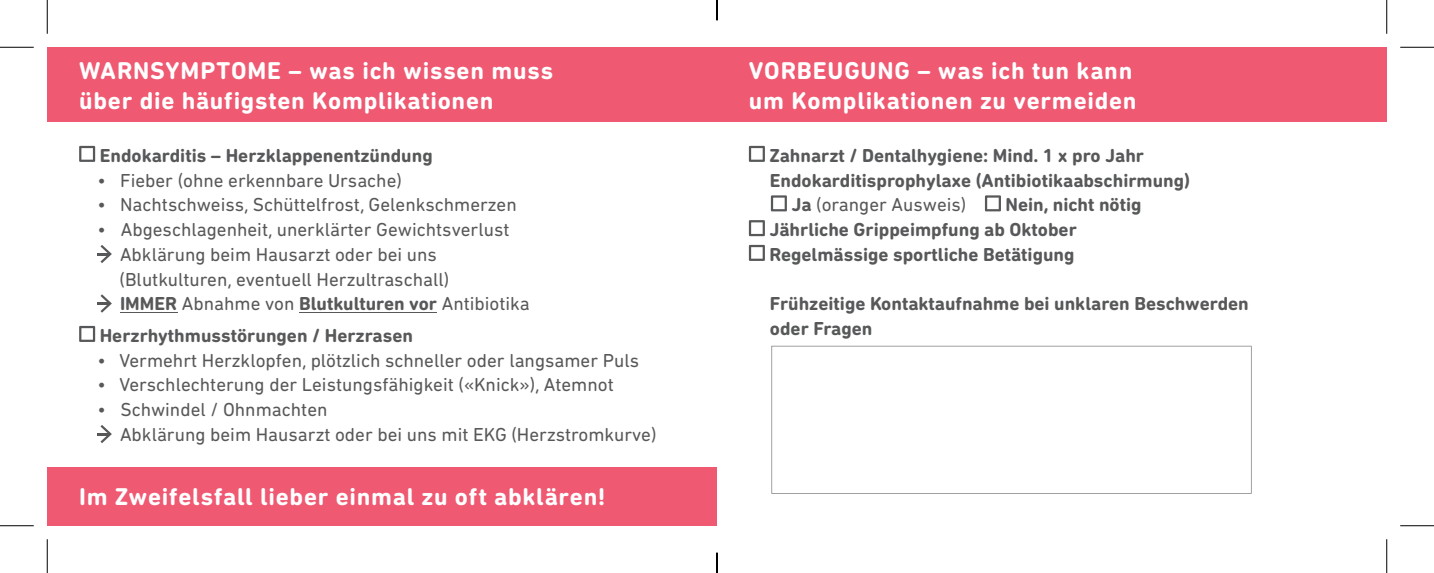
<style>
.page{position:relative;width:1434px;height:573px;background:#fff}
.page>*{position:absolute;margin:0;border:0;box-sizing:border-box;transform-origin:0 0}
.t1{font:700 24.75px/29.2px "DIN Next Rounded LT Pro";letter-spacing:.03em;color:#fff}
.t2{font:19.12px/24.8px "DIN Next Rounded LT Pro";color:#57585a}
.t3{font:700 19.12px/24.8px "DIN Next Rounded LT Pro";color:#57585a}
.s1{font-weight:700}
</style>
<div class="page">
<div style="left:47px;top:47px;width:670px;height:75px;background:#f05972"></div>
<div style="left:717px;top:47px;width:670px;height:75px;background:#f05972"></div>
<div style="left:47px;top:467px;width:670px;height:59px;background:#f05972"></div>
<hr style="left:120px;top:312px;width:57px;height:1px;background:#57585a">
<hr style="left:299px;top:312px;width:138px;height:1px;background:#57585a">
<svg style="left:79px;top:146px;width:16px;height:16px"></svg>
<svg style="left:98px;top:245px;width:14px;height:18px"></svg>
<svg style="left:98px;top:294px;width:14px;height:19px"></svg>
<svg style="left:79px;top:326px;width:16px;height:16px"></svg>
<svg style="left:98px;top:425px;width:14px;height:18px"></svg>
<svg style="left:749px;top:146px;width:16px;height:16px"></svg>
<svg style="left:771px;top:195px;width:16px;height:16px"></svg>
<svg style="left:985px;top:195px;width:16px;height:16px"></svg>
<svg style="left:749px;top:220px;width:16px;height:16px"></svg>
<svg style="left:749px;top:245px;width:16px;height:16px"></svg>
<svg style="left:771px;top:346px;width:480px;height:148px"></svg>
<hr style="left:0;top:47px;width:34px;height:1px;background:#000">
<hr style="left:1400px;top:47px;width:34px;height:1px;background:#000">
<hr style="left:0;top:525px;width:34px;height:1px;background:#000">
<hr style="left:1400px;top:525px;width:34px;height:1px;background:#000">
<hr style="left:47px;top:0;width:1px;height:34px;background:#000">
<hr style="left:47px;top:539px;width:1px;height:34px;background:#000">
<hr style="left:1386px;top:0;width:1px;height:34px;background:#000">
<hr style="left:1386px;top:539px;width:1px;height:34px;background:#000">
<svg style="left:717px;top:0;width:1px;height:20px"></svg>
<svg style="left:717px;top:553px;width:1px;height:20px"></svg>
<p class="t1" style="left:79px;top:56px;width:476px">WARNSYMPTOME – was ich wissen muss über die häufigsten Komplikationen</p>
<p class="t1" style="left:749px;top:56px;width:389px">VORBEUGUNG – was ich tun kann um Komplikationen zu vermeiden</p>
<p class="t3" style="left:100px;top:143px;width:335px">Endokarditis – Herzklappenentzündung</p>
<p class="t2" style="left:98px;top:168px;width:306px">• Fieber (ohne erkennbare Ursache)</p>
<p class="t2" style="left:98px;top:192px;width:421px">• Nachtschweiss, Schüttelfrost, Gelenkschmerzen</p>
<p class="t2" style="left:120px;top:217px;width:412px;text-indent:-22px">• Abgeschlagenheit, unerklärter Gewichtsverlust Abklärung beim Hausarzt oder bei uns (Blutkulturen, eventuell Herzultraschall)<br><span class="s1">IMMER</span> Abnahme von <span class="s1">Blutkulturen vor</span> Antibiotika</p>
<p class="t3" style="left:100px;top:323px;width:315px">Herzrhythmusstörungen / Herzrasen</p>
<p class="t2" style="left:98px;top:348px;width:543px">• Vermehrt Herzklopfen, plötzlich schneller oder langsamer Puls</p>
<p class="t2" style="left:98px;top:372px;width:518px">• Verschlechterung der Leistungsfähigkeit («Knick»), Atemnot</p>
<p class="t2" style="left:120px;top:397px;width:538px;text-indent:-22px">• Schwindel / Ohnmachten<br>Abklärung beim Hausarzt oder bei uns mit EKG (Herzstromkurve)</p>
<p class="t3" style="left:769px;top:143px;width:376px">Zahnarzt / Dentalhygiene: Mind. 1 x pro Jahr</p>
<p class="t3" style="left:770px;top:168px;width:422px">Endokarditisprophylaxe (Antibiotikaabschirmung)</p>
<p class="t2" style="left:791px;top:192px;width:176px"><span class="s1">Ja</span> (oranger Ausweis)</p>
<p class="t3" style="left:769px;top:192px;width:374px;text-indent:236px">Nein, nicht nötig<br>Jährliche Grippeimpfung ab Oktober<br>Regelmässige sportliche Betätigung</p>
<p class="t3" style="left:770px;top:291px;width:480px">Frühzeitige Kontaktaufnahme bei unklaren Beschwerden oder Fragen</p>
<p class="t1" style="left:79px;top:482px;width:528px">Im Zweifelsfall lieber einmal zu oft abklären!</p>
</div>
